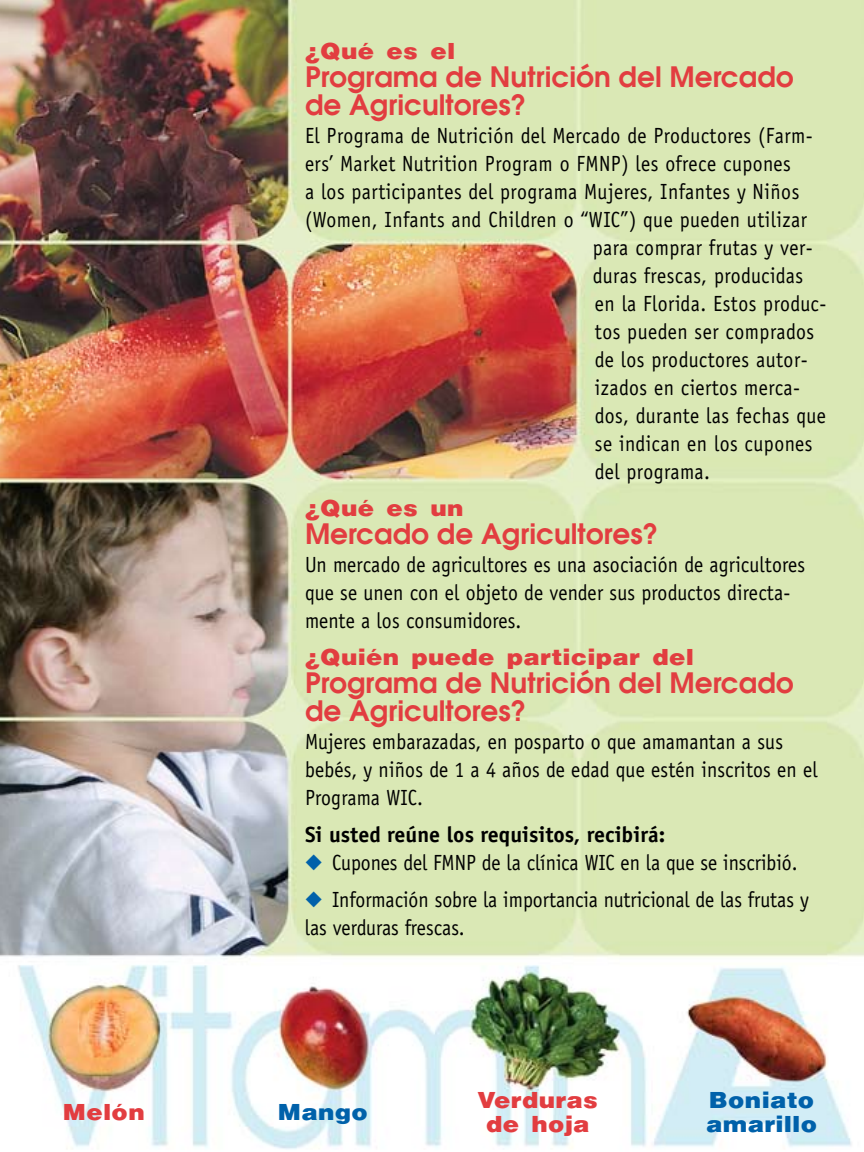
<style>
.page{position:relative;width:864px;height:1152px;background:#fff}
.page>*{position:absolute;margin:0;border:0;box-sizing:border-box;transform-origin:0 0}
.t1{font:600 28px/28px "Avant Garde";color:#e23d40}
.t2{font:900 24px/24px "Arena";color:#e23d40;text-align:center;scale:1.1 1}
.t3{font:900 24px/24px "Arena";color:#0061aa;scale:1.1 1}
.t4{font:22px/28px "Officina Sans";letter-spacing:.01em;color:#000;scale:.9 1}
.t5{font:700 22px "Officina Sans";color:#000}
.s1{color:#0061aa}
</style>
<div class="page">
<img style="left:0;top:0;width:864px;height:1150px">
<p class="t2" style="left:305px;top:40px;width:138px">¿Qué es el</p>
<p class="t1" style="left:305px;top:62px;width:490px">Programa de Nutrición del Mercado de Agricultores?</p>
<p class="t4" style="left:305px;top:122px;width:566px">El Programa de Nutrición del Mercado de Productores (Farm-</p>
<p class="t4" style="left:305px;top:150px;width:542px">ers’ Market Nutrition Program o FMNP) les ofrece cupones</p>
<p class="t4" style="left:305px;top:178px;width:551px">a los participantes del programa Mujeres, Infantes y Niños</p>
<p class="t4" style="left:305px;top:206px;width:559px">(Women, Infants and Children o “WIC”) que pueden utilizar</p>
<p class="t4" style="left:593px;top:234px;width:246px">para comprar frutas y ver-</p>
<p class="t4" style="left:593px;top:262px;width:235px">duras frescas, producidas</p>
<p class="t4" style="left:595px;top:290px;width:259px">en la Florida. Estos produc-</p>
<p class="t4" style="left:595px;top:318px;width:245px">tos pueden ser comprados</p>
<p class="t4" style="left:595px;top:346px;width:238px">de los productores autor-</p>
<p class="t4" style="left:595px;top:374px;width:230px">izados en ciertos merca-</p>
<p class="t4" style="left:595px;top:402px;width:258px">dos, durante las fechas que</p>
<p class="t4" style="left:595px;top:430px;width:243px">se indican en los cupones</p>
<p class="t4" style="left:595px;top:458px;width:130px">del programa.</p>
<p class="t2" style="left:305px;top:497px;width:146px">¿Qué es un</p>
<p class="t1" style="left:305px;top:519px;width:355px">Mercado de Agricultores?</p>
<p class="t4" style="left:305px;top:551px;width:557px">Un mercado de agricultores es una asociación de agricultores que se unen con el objeto de vender sus productos directa&shy;mente a los consumidores.</p>
<p class="t2" style="left:305px;top:646px;width:355px">¿Quién puede participar del</p>
<p class="t1" style="left:305px;top:668px;width:490px">Programa de Nutrición del Mercado de Agricultores?</p>
<p class="t4" style="left:305px;top:728px;width:571px">Mujeres embarazadas, en posparto o que amamantan a sus bebés, y niños de 1 a 4 años de edad que estén inscritos en el<br>Programa WIC.</p>
<p class="t5" style="left:305px;top:821px;width:362px">Si usted reúne los requisitos, recibirá:</p>
<p class="t4" style="left:305px;top:849px;width:549px"><span class="s1">◆</span> Cupones del FMNP de la clínica WIC en la que se inscribió.</p>
<p class="t4" style="left:305px;top:886px;width:561px"><span class="s1">◆</span> Información sobre la importancia nutricional de las frutas y las verduras frescas.</p>
<p class="t2" style="left:63px;top:1101px;width:76px">Melón</p>
<p class="t3" style="left:278px;top:1101px;width:84px">Mango</p>
<p class="t2" style="left:477px;top:1089px;width:112px">Verduras de hoja</p>
<p class="t3" style="left:706px;top:1089px;width:103px">Boniato amarillo</p>
</div>
